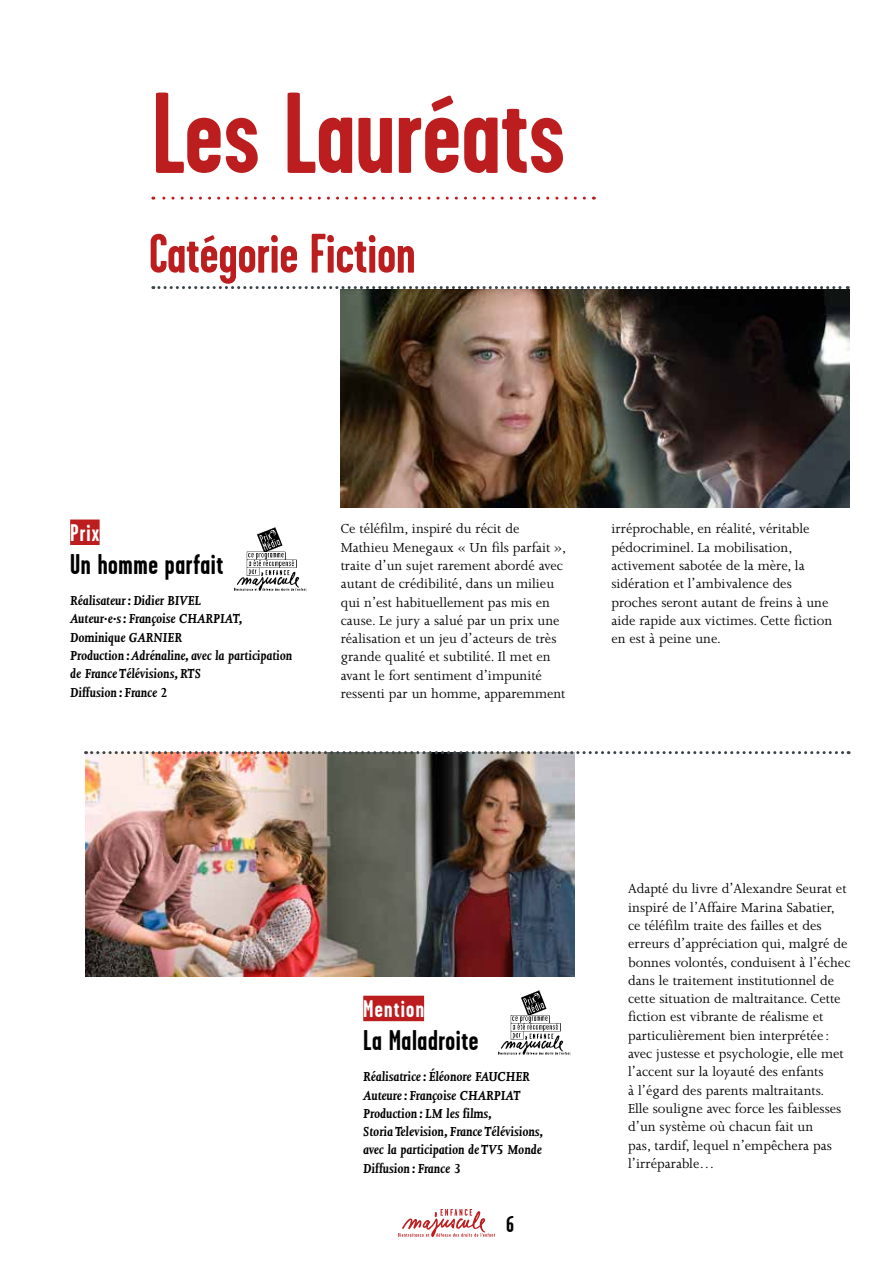
<style>
.page{position:relative;width:893px;height:1263px;background:#fff}
.page>*{position:absolute;margin:0;border:0;box-sizing:border-box;transform-origin:0 0}
.t1{font:700 114.75px "Garage Gothic";color:#bc1d1e}
.t2{font:700 55.5px "Garage Gothic";color:#bc1d1e}
.t3{font:700 28.5px "Garage Gothic";letter-spacing:.02em;color:#000}
.t4{font:700 24px "Garage Gothic";letter-spacing:.05em;color:#fff}
.t5{font:700 22.95px "Garage Gothic";color:#000}
.t6{font:15px/18.3px "Joanna";color:#000}
.t7{font:italic 700 15px/18.3px "Joanna";color:#000}
</style>
<div class="page">
<svg style="left:398px;top:1209px;width:97px;height:28px"></svg>
<img style="left:340px;top:289px;width:510px;height:219px">
<div style="left:363px;top:996px;width:61px;height:25px;background:#bc1d1e"></div>
<div style="left:70px;top:519px;width:30px;height:26px;background:#bc1d1e"></div>
<svg style="left:153px;top:286px;width:695px;height:3px"></svg>
<img style="left:86px;top:754px;width:489px;height:223px">
<svg style="left:86px;top:751px;width:763px;height:3px"></svg>
<svg style="left:153px;top:197px;width:431px;height:3px"></svg>
<img style="left:234px;top:527px;width:73px;height:64px">
<img style="left:498px;top:990px;width:73px;height:65px">
<h1 class="t1" style="left:151px;top:73px;width:415px">Les Lauréats</h1>
<h2 class="t2" style="left:149px;top:224px;width:268px">Catégorie Fiction</h2>
<h3 class="t4" style="left:70px;top:520px;width:31px">Prix</h3>
<h3 class="t3" style="left:70px;top:549px;width:155px">Un homme parfait</h3>
<p class="t7" style="left:70px;top:591px;width:224px">Réalisateur: Didier BIVEL<br>Auteur·e·s: Françoise CHARPIAT,<br>Dominique GARNIER<br>Production : Adrénaline, avec la participation de France Télévisions, RTS<br>Diffusion : France 2</p>
<p class="t6" style="left:341px;top:520px;width:227px">Ce téléfilm, inspiré du récit de Mathieu Menegaux « Un fils parfait », traite d’un sujet rarement abordé avec autant de crédibilité, dans un milieu qui n’est habituellement pas mis en cause. Le jury a salué par un prix une réalisation et un jeu d’acteurs de très grande qualité et subtilité. Il met en avant le fort sentiment d’impunité ressenti par un homme, apparemment</p>
<p class="t6" style="left:611px;top:520px;width:222px">irréprochable, en réalité, véritable pédocriminel. La mobilisation, activement sabotée de la mère, la sidération et l’ambivalence des proches seront autant de freins à une aide rapide aux victimes. Cette fiction en est à peine une.</p>
<h3 class="t4" style="left:363px;top:996px;width:62px">Mention</h3>
<h3 class="t3" style="left:363px;top:1025px;width:117px">La Maladroite</h3>
<p class="t7" style="left:363px;top:1068px;width:182px">Réalisatrice: Éléonore FAUCHER<br>Auteure: Françoise CHARPIAT<br>Production : LM les films,<br>Storia Television, France Télévisions, avec la participation de TV5 Monde<br>Diffusion : France 3</p>
<h3 class="t5" style="left:506px;top:1211px;width:9px">6</h3>
<p class="t6" style="left:628px;top:880px;width:224px">Adapté du livre d’Alexandre Seurat et inspiré de l’Affaire Marina Sabatier, ce téléfilm traite des failles et des erreurs d’appréciation qui, malgré de bonnes volontés, conduisent à l’échec dans le traitement institutionnel de cette situation de maltraitance. Cette fiction est vibrante de réalisme et particulièrement bien interprétée : avec justesse et psychologie, elle met l’accent sur la loyauté des enfants<br>à l’égard des parents maltraitants.<br>Elle souligne avec force les faiblesses d’un système où chacun fait un<br>pas, tardif, lequel n’empêchera pas l’irréparable…</p>
</div>
